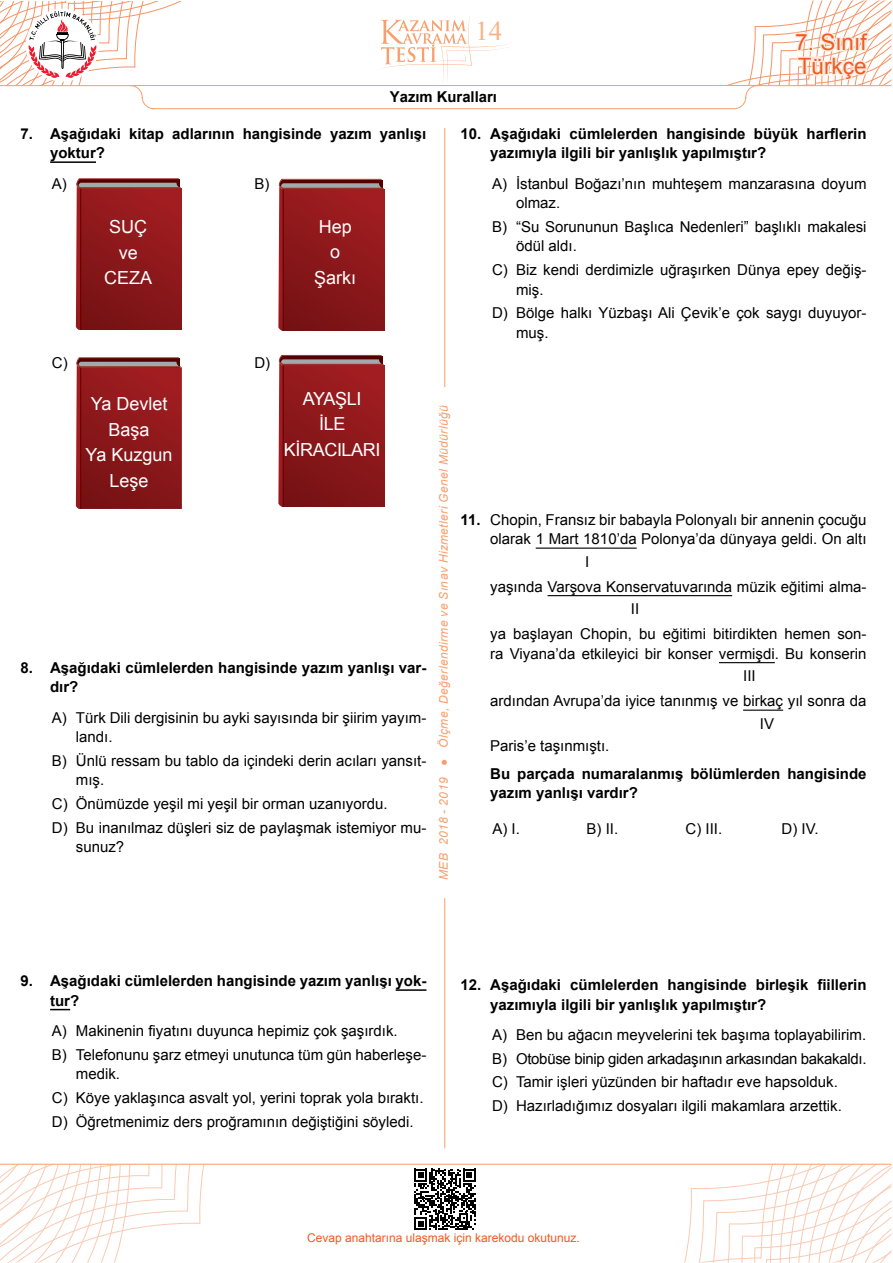
<style>
.page{position:relative;width:893px;height:1263px;background:#fff}
.page>*{position:absolute;margin:0;border:0;box-sizing:border-box;transform-origin:0 0}
.t1{font:27px "Times New Roman";color:#fab185}
.t2{font:22.5px/24px "Arial";color:#f15a22}
.t3{font:18px/25.5px "Arial";color:#fff;text-align:center}
.t4{font:18px/25.5px "Arial";letter-spacing:-.02em;color:#fff;text-align:center}
.t5{font:15px/19.5px "Arial";color:#000}
.t6{font:700 15px/19.5px "Arial";color:#000}
.t7{font:italic 12px "Arial";letter-spacing:.03em;color:#f89f6d}
.t8{font:12px "Arial";color:#f15a22}
.s1{font-weight:700}
</style>
<div class="page">
<svg style="left:0;top:1165px;width:205px;height:98px"></svg>
<svg style="left:684px;top:1165px;width:207px;height:97px"></svg>
<hr style="left:0;top:1164px;width:891px;height:1px;background:#f89f6d">
<hr style="left:444px;top:128px;width:1px;height:1020px;background:#f89f6d">
<div style="left:434px;top:387px;width:19px;height:511px;background:#fff"></div>
<svg style="left:0;top:0;width:891px;height:109px"></svg>
<svg style="left:414px;top:1168px;width:62px;height:62px"></svg>
<hr style="left:50px;top:161px;width:46px;height:2px;background:#000">
<hr style="left:396px;top:989px;width:30px;height:2px;background:#000">
<svg style="left:50px;top:1009px;width:20px;height:1px"></svg>
<svg style="left:75px;top:178px;width:107px;height:152px;background:#8d1d20"></svg>
<hr style="left:80px;top:189px;width:1px;height:141px;background:#6b0000">
<svg style="left:278px;top:179px;width:106px;height:152px;background:#8c1c1e"></svg>
<hr style="left:283px;top:189px;width:1px;height:141px;background:#6b0000">
<svg style="left:75px;top:357px;width:107px;height:152px;background:#8d1e20"></svg>
<hr style="left:80px;top:368px;width:1px;height:141px;background:#6b0000">
<svg style="left:278px;top:355px;width:106px;height:152px;background:#8c1c1e"></svg>
<hr style="left:283px;top:366px;width:1px;height:141px;background:#6b0000">
<hr style="left:536px;top:548px;width:101px;height:1px;background:#000">
<hr style="left:548px;top:595px;width:184px;height:1px;background:#000">
<hr style="left:719px;top:662px;width:56px;height:1px;background:#000">
<hr style="left:743px;top:710px;width:40px;height:1px;background:#000">
<h1 class="t1" style="left:475px;top:13px;width:28px">14</h1>
<p class="t6" style="left:390px;top:88px;width:109px">Yazım Kuralları</p>
<h2 class="t2" style="left:795px;top:30px;width:73px">7. Sınıf<br>Türkçe</h2>
<p class="t6" style="left:50px;top:124px;width:378px;text-indent:-30px">7. Aşağıdaki kitap adlarının hangisinde yazım yanlışı yoktur?</p>
<p class="t5" style="left:52px;top:174px;width:16px">A)</p>
<p class="t3" style="left:104px;top:214px;width:50px">SUÇ ve<br>CEZA</p>
<p class="t5" style="left:254px;top:174px;width:16px">B)</p>
<p class="t3" style="left:314px;top:214px;width:44px">Hep o<br>Şarkı</p>
<p class="t5" style="left:52px;top:353px;width:17px">C)</p>
<p class="t3" style="left:86px;top:391px;width:88px">Ya Devlet<br>Başa<br>Ya Kuzgun<br>Leşe</p>
<p class="t5" style="left:254px;top:353px;width:17px">D)</p>
<p class="t4" style="left:284px;top:386px;width:98px">AYAŞLI<br>İLE<br>KİRACILARI</p>
<p class="t6" style="left:50px;top:658px;width:378px;text-indent:-30px">8. Aşağıdaki cümlelerden hangisinde yazım yanlışı var&shy;dır?</p>
<p class="t5" style="left:76px;top:708px;width:352px;text-indent:-24px">A) Türk Dili dergisinin bu ayki sayısında bir şiirim yayım&shy;landı.</p>
<p class="t5" style="left:76px;top:751px;width:352px;text-indent:-24px">B) Ünlü ressam bu tablo da içindeki derin acıları yansıt&shy;mış.</p>
<p class="t5" style="left:52px;top:792px;width:376px;line-height:23.7px">C) Önümüzde yeşil mi yeşil bir orman uzanıyordu.<br>D) Bu inanılmaz düşleri siz de paylaşmak istemiyor mu-</p>
<p class="t5" style="left:76px;top:837px;width:50px">sunuz?</p>
<p class="t7" style="left:436px;top:880px;width:476px;rotate:-90deg">MEB 2018 - 2019 ● Ölçme, Değerlendirme ve Sınav Hizmetleri Genel Müdürlüğü</p>
<p class="t6" style="left:490px;top:124px;width:378px;text-indent:-30px">10. Aşağıdaki cümlelerden hangisinde büyük harflerin yazımıyla ilgili bir yanlışlık yapılmıştır?</p>
<p class="t5" style="left:516px;top:174px;width:352px;text-indent:-24px">A) İstanbul Boğazı’nın muhteşem manzarasına doyum olmaz.</p>
<p class="t5" style="left:516px;top:217px;width:352px;text-indent:-24px">B) “Su Sorununun Başlıca Nedenleri” başlıklı makalesi ödül aldı.</p>
<p class="t5" style="left:516px;top:260px;width:352px;text-indent:-24px">C) Biz kendi derdimizle uğraşırken Dünya epey değiş&shy;miş.</p>
<p class="t5" style="left:516px;top:303px;width:352px;text-indent:-24px">D) Bölge halkı Yüzbaşı Ali Çevik’e çok saygı duyuyor&shy;muş.</p>
<p class="t5" style="left:460px;top:510px;width:408px;text-align:right"><span class="s1">11.</span> Chopin, Fransız bir babayla Polonyalı bir annenin çocuğu olarak 1 Mart 1810’da Polonya’da dünyaya geldi. On altı</p>
<p class="t5" style="left:490px;top:549px;width:378px;line-height:25px;text-indent:95px">I<br>yaşında Varşova Konservatuvarında müzik eğitimi alma-</p>
<p class="t5" style="left:490px;top:597px;width:378px;line-height:25px;text-indent:141px">II<br>ya başlayan Chopin, bu eğitimi bitirdikten hemen son-</p>
<p class="t5" style="left:743px;top:642px;width:125px;line-height:22.5px;text-indent:-253px">ra Viyana’da etkileyici bir konser vermişdi. Bu konserin<br>III</p>
<p class="t5" style="left:490px;top:691px;width:378px">ardından Avrupa’da iyice tanınmış ve birkaç yıl sonra da</p>
<p class="t5" style="left:760px;top:714px;width:16px">IV</p>
<p class="t5" style="left:490px;top:736px;width:121px">Paris’e taşınmıştı.</p>
<p class="t6" style="left:490px;top:764px;width:378px">Bu parçada numaralanmış bölümlerden hangisinde yazım yanlışı vardır?</p>
<p class="t5" style="left:492px;top:819px;width:29px">A) I.</p>
<p class="t5" style="left:586px;top:819px;width:33px">B) II.</p>
<p class="t5" style="left:685px;top:819px;width:38px">C) III.</p>
<p class="t5" style="left:781px;top:819px;width:38px">D) IV.</p>
<p class="t6" style="left:50px;top:972px;width:378px;text-indent:-30px">9. Aşağıdaki cümlelerden hangisinde yazım yanlışı yok&shy;tur?</p>
<p class="t5" style="left:52px;top:1019px;width:376px;line-height:23.7px">A) Makinenin fiyatını duyunca hepimiz çok şaşırdık.<br>B) Telefonunu şarz etmeyi unutunca tüm gün haberleşe-</p>
<p class="t5" style="left:52px;top:1062px;width:373px;line-height:23.7px;text-indent:24px">medik.<br>C) Köye yaklaşınca asvalt yol, yerini toprak yola bıraktı.<br>D) Öğretmenimiz ders proğramının değiştiğini söyledi.</p>
<p class="t6" style="left:490px;top:976px;width:378px;text-indent:-30px">12. Aşağıdaki cümlelerden hangisinde birleşik fiillerin yazımıyla ilgili bir yanlışlık yapılmıştır?</p>
<p class="t5" style="left:492px;top:1023px;width:376px;line-height:23.7px">A) Ben bu ağacın meyvelerini tek başıma toplayabilirim.<br>B) Otobüse binip giden arkadaşının arkasından bakakaldı.<br>C) Tamir işleri yüzünden bir haftadır eve hapsolduk.<br>D) Hazırladığımız dosyaları ilgili makamlara arzettik.</p>
<p class="t8" style="left:307px;top:1230px;width:274px">Cevap anahtarına ulaşmak için karekodu okutunuz.</p>
</div>
